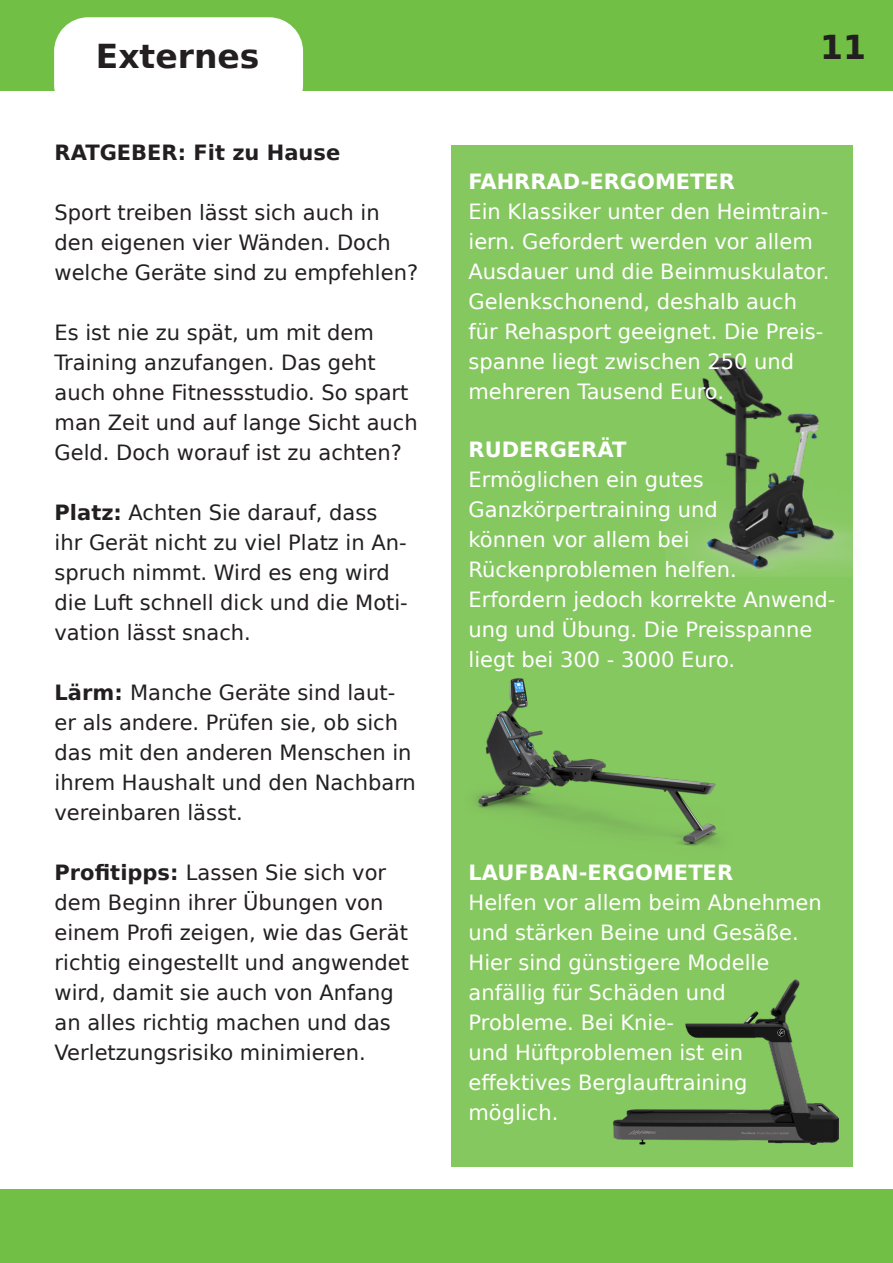
<style>
.page{position:relative;width:893px;height:1263px;background:#fff}
.page>*{position:absolute;margin:0;border:0;box-sizing:border-box;transform-origin:0 0}
.t1{font:700 33px "DejaVu Sans";color:#231f20}
.t2{font:21px/30px "DejaVu Sans";color:#231f20}
.t3{font:21px/30px "DejaVu Sans";color:#fff}
.t4{font:700 21px "DejaVu Sans";color:#fff}
.t5{font:700 21px "DejaVu Sans";color:#231f20}
.s1{font-weight:700}
</style>
<div class="page">
<div style="left:0;top:0;width:893px;height:91px;background:#71bf44"></div>
<div style="left:0;top:1189px;width:893px;height:74px;background:#71bf44"></div>
<div style="left:54px;top:17px;width:249px;height:102px;background:#fff;border-radius:34px"></div>
<div style="left:451px;top:146px;width:402px;height:1021px;background:#86c860"></div>
<img style="left:684px;top:356px;width:169px;height:219px">
<img style="left:613px;top:979px;width:226px;height:166px">
<img style="left:475px;top:678px;width:244px;height:168px">
<p class="t1" style="left:96px;top:29px;width:165px">Externes</p>
<h1 class="t1" style="left:820px;top:21px;width:47px">11</h1>
<p class="t5" style="left:55px;top:135px;width:287px">RATGEBER: Fit zu Hause</p>
<p class="t2" style="left:55px;top:196px;width:365px">Sport treiben lässt sich auch in den eigenen vier Wänden. Doch welche Geräte sind zu empfehlen?</p>
<p class="t2" style="left:55px;top:316px;width:365px">Es ist nie zu spät, um mit dem<br>Training anzufangen. Das geht auch ohne Fitnessstudio. So spart man Zeit und auf lange Sicht auch<br>Geld. Doch worauf ist zu achten?</p>
<p class="t2" style="left:55px;top:496px;width:355px"><span class="s1">Platz:</span> Achten Sie darauf, dass ihr Gerät nicht zu viel Platz in An&shy;spruch nimmt. Wird es eng wird die Luft schnell dick und die Moti&shy;vation lässt snach.</p>
<p class="t2" style="left:55px;top:676px;width:363px"><span class="s1">Lärm:</span> Manche Geräte sind laut&shy;er als andere. Prüfen sie, ob sich das mit den anderen Menschen in ihrem Haushalt und den Nachbarn vereinbaren lässt.</p>
<p class="t2" style="left:55px;top:856px;width:356px"><span class="s1">Profitipps:</span> Lassen Sie sich vor dem Beginn ihrer Übungen von einem Profi zeigen, wie das Gerät richtig eingestellt und angwendet wird, damit sie auch von Anfang an alles richtig machen und das<br>Verletzungsrisiko minimieren.</p>
<p class="t4" style="left:468px;top:165px;width:268px">FAHRRAD-ERGOMETER</p>
<p class="t3" style="left:468px;top:196px;width:362px">Ein Klassiker unter den Heimtrain&shy;iern. Gefordert werden vor allem<br>Ausdauer und die Beinmuskulator.<br>Gelenkschonend, deshalb auch für Rehasport geeignet. Die Preis&shy;spanne liegt zwischen 250 und mehreren Tausend Euro.</p>
<p class="t4" style="left:468px;top:432px;width:159px">RUDERGERÄT</p>
<p class="t3" style="left:468px;top:463px;width:237px">Ermöglichen ein gutes</p>
<p class="t3" style="left:468px;top:493px;width:251px">Ganzkörpertraining und</p>
<p class="t3" style="left:468px;top:523px;width:223px">können vor allem bei</p>
<p class="t3" style="left:468px;top:553px;width:270px">Rückenproblemen helfen.</p>
<p class="t3" style="left:468px;top:583px;width:368px">Erfordern jedoch korrekte Anwend&shy;ung und Übung. Die Preisspanne</p>
<p class="t3" style="left:468px;top:643px;width:268px">liegt bei 300 - 3000 Euro.</p>
<p class="t4" style="left:468px;top:855px;width:266px">LAUFBAN-ERGOMETER</p>
<p class="t3" style="left:468px;top:886px;width:355px">Helfen vor allem beim Abnehmen</p>
<p class="t3" style="left:468px;top:916px;width:332px">und stärken Beine und Gesäße.<br>Hier sind günstigere Modelle</p>
<p class="t3" style="left:468px;top:976px;width:259px">anfällig für Schäden und</p>
<p class="t3" style="left:468px;top:1006px;width:207px">Probleme. Bei Knie-</p>
<p class="t3" style="left:468px;top:1036px;width:276px">und Hüftproblemen ist ein</p>
<p class="t3" style="left:468px;top:1066px;width:280px">effektives Berglauftraining</p>
<p class="t3" style="left:468px;top:1096px;width:91px">möglich.</p>
</div>
